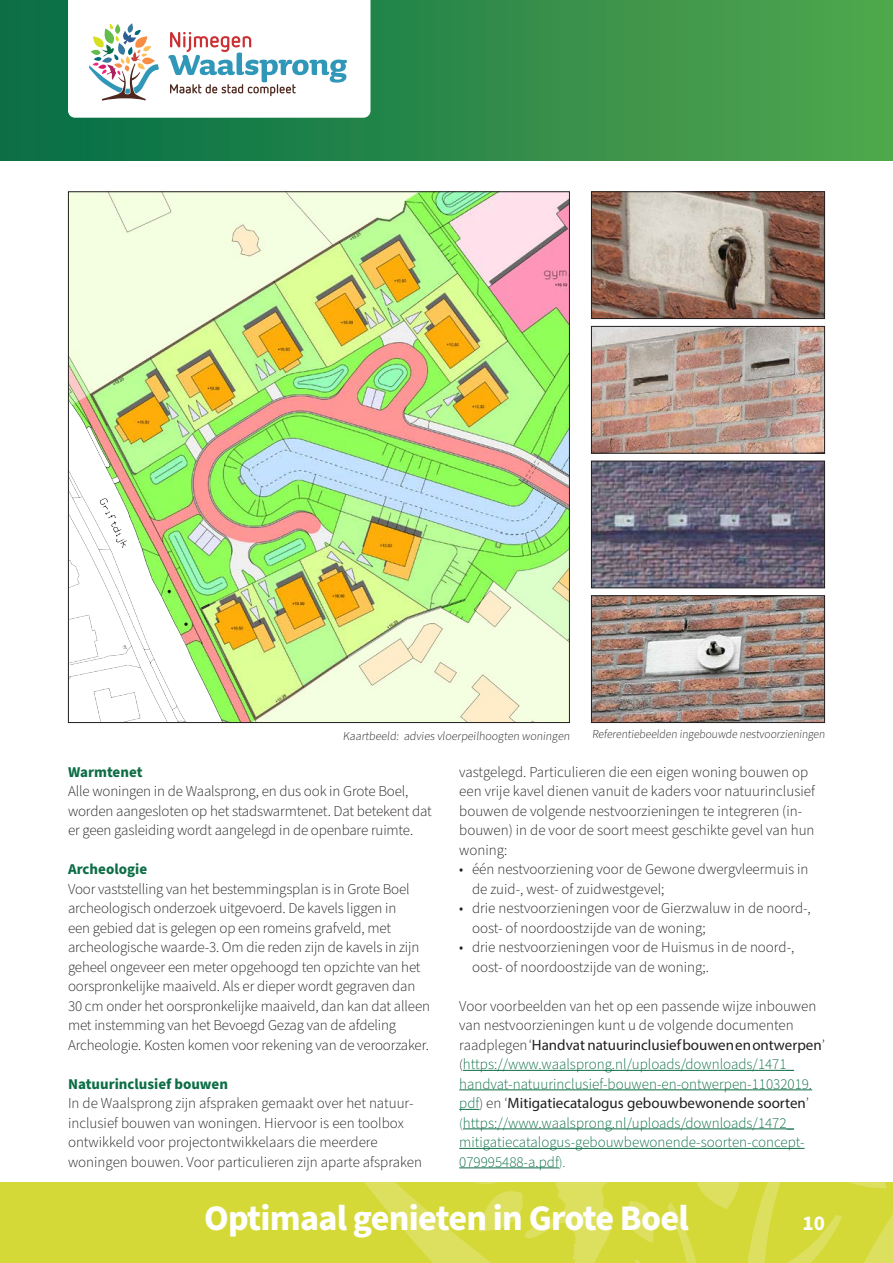
<style>
.page{position:relative;width:893px;height:1263px;background:#fff}
.page>*{position:absolute;margin:0;border:0;box-sizing:border-box;transform-origin:0 0}
.t1{font:700 36px "Source Sans Pro";letter-spacing:-.02em;color:#fff}
.t2{font:700 21px "Source Sans Pro";color:#fff}
.platte_tekst{font:300 15px/19.5px "Source Sans Pro";letter-spacing:-.01em;color:#231f20}
.platte_tekst-2{font:300 15px/19.5px "Source Sans Pro";color:#0c6d46}
.platte_tekst-3{font:700 15px "Source Sans Pro";color:#0c6d46}
.Tussenkop_groen1{font:700 15px "Source Sans Pro";color:#0c6d46}
.Fotobijschrift{font:300 12px "Source Sans Pro";color:#231f20;scale:.96 1}
.Fotobijschrift-2{font:300 12px "Source Sans Pro";color:#231f20}
.s1{color:#231f20}
.s2{font-family:"Myriad Pro";font-weight:400;color:#231f20}
.s3{font-size:13.5px;color:#231f20}
.s4{font-size:13.5px}
</style>
<div class="page">
<div style="left:0;top:0;width:893px;height:160px;background:linear-gradient(to right,#046d46,#53a64d)"></div>
<div style="left:0;top:1182px;width:893px;height:81px;background:#d5d938"></div>
<svg style="left:364px;top:1182px;width:529px;height:81px"></svg>
<img style="left:593px;top:193px;width:230px;height:124px">
<div style="left:591px;top:191px;width:234px;height:128px;border:1px solid #231f20"></div>
<hr style="left:463px;top:1070px;width:331px;height:1px;background:#0c6d46">
<hr style="left:459px;top:1089px;width:353px;height:1px;background:#0c6d46">
<svg style="left:459px;top:1109px;width:20px;height:1px"></svg>
<hr style="left:463px;top:1128px;width:331px;height:1px;background:#0c6d46">
<hr style="left:459px;top:1148px;width:346px;height:1px;background:#0c6d46">
<hr style="left:459px;top:1167px;width:100px;height:1px;background:#0c6d46">
<img style="left:593px;top:328px;width:230px;height:124px">
<div style="left:591px;top:326px;width:234px;height:128px;border:1px solid #231f20"></div>
<img style="left:593px;top:463px;width:230px;height:123px">
<div style="left:591px;top:461px;width:234px;height:127px;border:1px solid #231f20"></div>
<img style="left:593px;top:597px;width:230px;height:124px">
<div style="left:591px;top:595px;width:234px;height:128px;border:1px solid #231f20"></div>
<img style="left:70px;top:193px;width:498px;height:528px">
<svg style="left:200px;top:603px;width:11px;height:7px"></svg>
<svg style="left:68px;top:0;width:302px;height:118px"></svg>
<p class="Fotobijschrift" style="left:592px;top:726px;width:246px">Referentiebeelden ingebouwde nestvoorzieningen</p>
<p class="platte_tekst" style="left:459px;top:762px;width:357px">vastgelegd. Particulieren die een eigen woning bouwen op een vrije kavel dienen vanuit de kaders voor natuurinclusief bouwen de volgende nestvoorzieningen te integreren (in&shy;bouwen) in de voor de soort meest geschikte gevel van hun woning:</p>
<p class="platte_tekst" style="left:459px;top:860px;width:351px">• één nestvoorziening voor de Gewone dwergvleermuis in</p>
<p class="platte_tekst" style="left:472px;top:879px;width:194px">de zuid-, west- of zuidwestgevel;</p>
<p class="platte_tekst" style="left:459px;top:899px;width:353px">• drie nestvoorzieningen voor de Gierzwaluw in de noord-,</p>
<p class="platte_tekst" style="left:472px;top:918px;width:235px">oost- of noordoostzijde van de woning;</p>
<p class="platte_tekst" style="left:459px;top:938px;width:337px">• drie nestvoorzieningen voor de Huismus in de noord-,</p>
<p class="platte_tekst" style="left:472px;top:957px;width:239px">oost- of noordoostzijde van de woning;.</p>
<p class="platte_tekst-2" style="left:459px;top:996px;width:367px"><span class="s1">Voor voorbeelden van het op een passende wijze inbouwen van nestvoorzieningen kunt u de volgende documenten raadplegen ‘</span><span class="s2">Handvat natuurinclusief bouwen en ontwerpen</span><span class="s1">’ </span><span class="s3">(</span>https://www.waalsprong.nl/uploads/downloads/1471_ handvat-natuurinclusief-bouwen-en-ontwerpen-11032019. pdf<span class="s3">)</span> <span class="s1">en ‘</span><span class="s2">Mitigatiecatalogus gebouwbewonende soorten</span><span class="s1">’ </span><span class="s4">(</span>https://www.waalsprong.nl/uploads/downloads/1472_ mitigatiecatalogus-gebouwbewonende-soorten-concept-079995488-a.pdf<span class="s4">).</span></p>
<p class="Fotobijschrift-2" style="left:343px;top:728px;width:230px">Kaartbeeld: advies vloerpeilhoogten woningen</p>
<p class="Tussenkop_groen1" style="left:68px;top:761px;width:76px">Warmtenet</p>
<p class="platte_tekst" style="left:68px;top:782px;width:365px">Alle woningen in de Waalsprong, en dus ook in Grote Boel, worden aangesloten op het stadswarmtenet. Dat betekent dat er geen gasleiding wordt aangelegd in de openbare ruimte.</p>
<p class="Tussenkop_groen1" style="left:68px;top:859px;width:81px">Archeologie</p>
<p class="platte_tekst" style="left:68px;top:879px;width:363px">Voor vaststelling van het bestemmingsplan is in Grote Boel archeologisch onderzoek uitgevoerd. De kavels liggen in<br>een gebied dat is gelegen op een romeins grafveld, met archeologische waarde-3. Om die reden zijn de kavels in zijn geheel ongeveer een meter opgehoogd ten opzichte van het oorspronkelijke maaiveld. Als er dieper wordt gegraven dan 30 cm onder het oorspronkelijke maaiveld, dan kan dat alleen met instemming van het Bevoegd Gezag van de afdeling Archeologie. Kosten komen voor rekening van de veroorzaker.</p>
<p class="platte_tekst-3" style="left:68px;top:1073px;width:161px">Natuurinclusief bouwen</p>
<p class="platte_tekst" style="left:68px;top:1094px;width:355px">In de Waalsprong zijn afspraken gemaakt over het natuur&shy;inclusief bouwen van woningen. Hiervoor is een toolbox ontwikkeld voor projectontwikkelaars die meerdere woningen bouwen. Voor particulieren zijn aparte afspraken</p>
<h1 class="t1" style="left:204px;top:1193px;width:486px">Optimaal genieten in Grote Boel</h1>
<h2 class="t2" style="left:803px;top:1208px;width:24px">10</h2>
</div>
